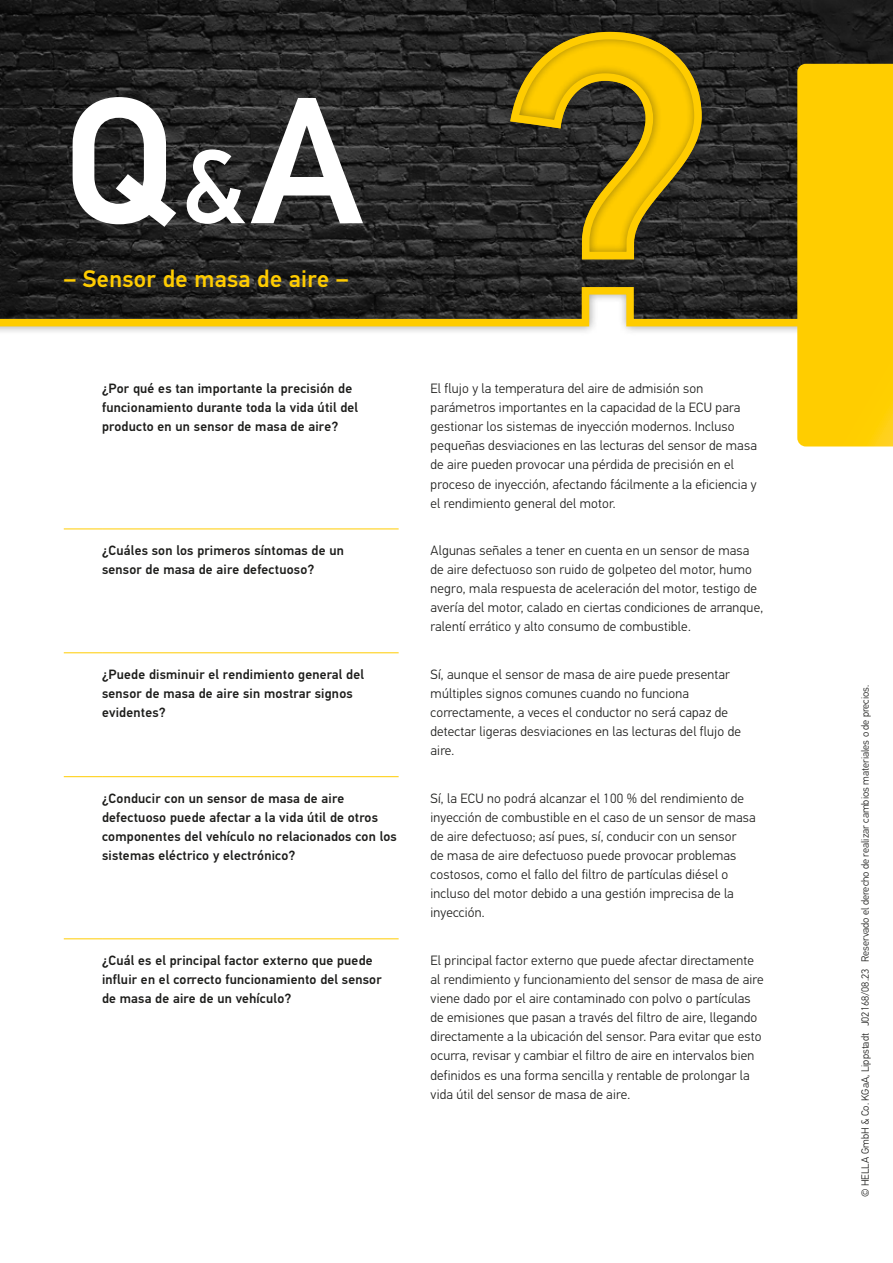
<style>
.page{position:relative;width:893px;height:1263px;background:#fff}
.page>*{position:absolute;margin:0;border:0;box-sizing:border-box;transform-origin:0 0}
.t1{font:500 24px "Hella DIN Universal";letter-spacing:.015em;color:#fc0}
.t2{font:300 13.5px/19.2px "Hella DIN Universal";letter-spacing:.015em;color:#1d1d1b}
.t3{font:500 13.5px/19.2px "Hella DIN Universal";letter-spacing:.015em;color:#1d1d1b}
.t4{font:300 10.5px "Hella DIN Universal";color:#1d1d1b}
</style>
<div class="page">
<img style="left:0;top:0;width:893px;height:32px">
<div style="left:502px;top:23px;width:209px;height:246px;background:#1d1d1b;opacity:.45"></div>
<svg style="left:0;top:32px;width:893px;height:414px"></svg>
<hr style="left:64px;top:528px;width:38px;height:1px;background:#fc0">
<hr style="left:102px;top:528px;width:297px;height:1px;background:#fc0">
<hr style="left:64px;top:652px;width:38px;height:1px;background:#fc0">
<hr style="left:102px;top:652px;width:297px;height:1px;background:#fc0">
<hr style="left:64px;top:776px;width:38px;height:1px;background:#fc0">
<hr style="left:102px;top:776px;width:297px;height:1px;background:#fc0">
<hr style="left:64px;top:938px;width:38px;height:1px;background:#fc0">
<hr style="left:102px;top:938px;width:297px;height:1px;background:#fc0">
<h1 class="t1" style="left:64px;top:264px;width:286px">– Sensor de masa de aire –</h1>
<p class="t3" style="left:102px;top:380px;width:258px">¿Por qué es tan importante la precisión de funcionamiento durante toda la vida útil del producto en un sensor de masa de aire?</p>
<p class="t2" style="left:431px;top:379px;width:328px">El flujo y la temperatura del aire de admisión son parámetros importantes en la capacidad de la ECU para gestionar los sistemas de inyección modernos. Incluso pequeñas desviaciones en las lecturas del sensor de masa de aire pueden provocar una pérdida de precisión en el proceso de inyección, afectando fácilmente a la eficiencia y el rendimiento general del motor.</p>
<p class="t3" style="left:102px;top:542px;width:243px">¿Cuáles son los primeros síntomas de un sensor de masa de aire defectuoso?</p>
<p class="t2" style="left:431px;top:542px;width:334px">Algunas señales a tener en cuenta en un sensor de masa de aire defectuoso son ruido de golpeteo del motor, humo negro, mala respuesta de aceleración del motor, testigo de avería del motor, calado en ciertas condiciones de arranque, ralentí errático y alto consumo de combustible.</p>
<p class="t3" style="left:102px;top:666px;width:263px">¿Puede disminuir el rendimiento general del sensor de masa de aire sin mostrar signos evidentes?</p>
<p class="t2" style="left:431px;top:665px;width:312px">Sí, aunque el sensor de masa de aire puede presentar múltiples signos comunes cuando no funciona correctamente, a veces el conductor no será capaz de detectar ligeras desviaciones en las lecturas del flujo de aire.</p>
<p class="t3" style="left:102px;top:789px;width:296px">¿Conducir con un sensor de masa de aire defectuoso puede afectar a la vida útil de otros componentes del vehículo no relacionados con los sistemas eléctrico y electrónico?</p>
<p class="t2" style="left:431px;top:789px;width:327px">Sí, la ECU no podrá alcanzar el 100 % del rendimiento de inyección de combustible en el caso de un sensor de masa de aire defectuoso; así pues, sí, conducir con un sensor<br>de masa de aire defectuoso puede provocar problemas costosos, como el fallo del filtro de partículas diésel o incluso del motor debido a una gestión imprecisa de la inyección.</p>
<p class="t3" style="left:102px;top:952px;width:281px">¿Cuál es el principal factor externo que puede influir en el correcto funcionamiento del sensor de masa de aire de un vehículo?</p>
<p class="t2" style="left:431px;top:951px;width:335px">El principal factor externo que puede afectar directamente al rendimiento y funcionamiento del sensor de masa de aire viene dado por el aire contaminado con polvo o partículas de emisiones que pasan a través del filtro de aire, llegando directamente a la ubicación del sensor. Para evitar que esto ocurra, revisar y cambiar el filtro de aire en intervalos bien definidos es una forma sencilla y rentable de prolongar la vida útil del sensor de masa de aire.</p>
<p class="t4" style="left:859px;top:1197px;width:514px;rotate:-90deg">© HELLA GmbH &amp; Co. KGaA, Lippstadt J02168/08.23 Reservado el derecho de realizar cambios materiales o de precios.</p>
</div>
